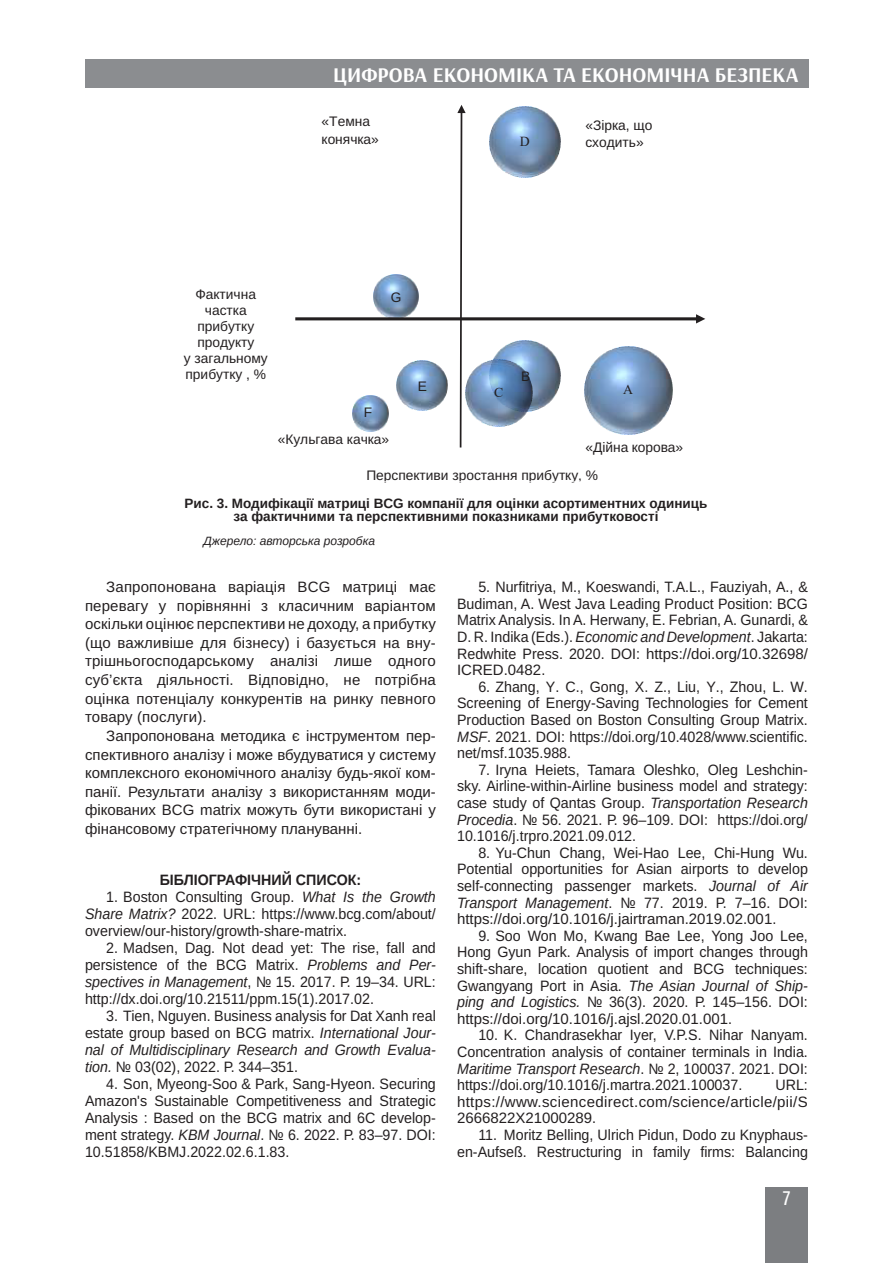
<style>
.page{position:relative;width:893px;height:1263px;background:#fff}
.page>*{position:absolute;margin:0;border:0;box-sizing:border-box;transform-origin:0 0}
.t1{font:700 21px "Arsenal";color:#fff}
.t2{font:19.5px "Ukrainian Text";color:#fff}
.Текст_основной_G{font:15px/16.6px "Arimo";color:#231f20;text-align:justify;scale:.95 1}
.Текст_основной_G-2{font:15px/18.6px "Arimo";color:#231f20;text-align:justify}
.Литература_шапка{font:700 15px "Arimo";color:#231f20;scale:.95 1}
.t3{font:13.8px/15.8px "Arimo Roman";color:#231f20}
.t4{font:13.8px "Times New Roman";color:#231f20}
.Рисунок{font:700 13.5px/13.5px "Arimo";color:#231f20;text-align:center}
.Джерело{font:italic 12px "Arimo";color:#231f20}
.s1{font-style:italic}
</style>
<div class="page">
<div style="left:85px;top:60px;width:723px;height:28px;background:#8b8d90"></div>
<div style="left:765px;top:1187px;width:43px;height:76px;background:#7c7e81"></div>
<svg style="left:295px;top:105px;width:410px;height:342px"></svg>
<h1 class="t1" style="left:333px;top:62px;width:467px">ЦИФРОВА ЕКОНОМІКА ТА ЕКОНОМІЧНА БЕЗПЕКА</h1>
<p class="t3" style="left:322px;top:113px;width:59px;line-height:17.4px">«Темна конячка»</p>
<p class="t3" style="left:585px;top:116px;width:69px;line-height:17.4px">«Зірка, що сходить»</p>
<p class="t4" style="left:520px;top:132px;width:11px">D</p>
<p class="t3" style="left:195px;top:287px;width:62px">Фактична</p>
<p class="t3" style="left:391px;top:289px;width:12px">G</p>
<p class="t3" style="left:184px;top:303px;width:86px;text-align:center">частка прибутку продукту<br>у загальному прибутку , %</p>
<p class="t3" style="left:364px;top:405px;width:10px">F</p>
<p class="t3" style="left:278px;top:432px;width:113px">«Кульгава качка»</p>
<p class="t3" style="left:418px;top:379px;width:11px">E</p>
<p class="t4" style="left:494px;top:383px;width:11px">C</p>
<p class="t3" style="left:521px;top:368px;width:11px">B</p>
<p class="t4" style="left:623px;top:380px;width:11px">A</p>
<p class="t3" style="left:585px;top:440px;width:99px">«Дійна корова»</p>
<p class="t3" style="left:366px;top:468px;width:233px">Перспективи зростання прибутку, %</p>
<p class="Рисунок" style="left:185px;top:497px;width:524px">Рис. 3. Модифікації матриці BCG компанії для оцінки асортиментних одиниць за фактичними та перспективними показниками прибутковості</p>
<p class="Джерело" style="left:203px;top:533px;width:173px">Джерело: авторська розробка</p>
<p class="Текст_основной_G-2" style="left:85px;top:578px;width:352px;text-indent:21px">Запропонована варіація BCG матриці має перевагу у порівнянні з класичним варіантом оскільки оцінює перспективи не доходу, а прибутку (що важливіше для бізнесу) і базується на вну&shy;трішньогосподарському аналізі лише одного суб’єкта діяльності. Відповідно, не потрібна оцінка потенціалу конкурентів на ринку певного товару (послуги).</p>
<p class="Текст_основной_G-2" style="left:85px;top:727px;width:352px;text-indent:21px">Запропонована методика є інструментом пер&shy;спективного аналізу і може вбудуватися у систему комплексного економічного аналізу будь-якої ком&shy;панії. Результати аналізу з використанням моди&shy;фікованих BCG matrix можуть бути використані у фінансовому стратегічному плануванні.</p>
<p class="Литература_шапка" style="left:160px;top:869px;width:214px">БІБЛІОГРАФІЧНИЙ СПИСОК:</p>
<p class="Текст_основной_G" style="left:85px;top:889px;width:371px;text-indent:21px">1. Boston Consulting Group. <span class="s1">What Is the Growth Share Matrix?</span> 2022. URL: https://www.bcg.com/about/ overview/our-history/growth-share-matrix.</p>
<p class="Текст_основной_G" style="left:85px;top:939px;width:371px;text-indent:21px">2. Madsen, Dag. Not dead yet: The rise, fall and persistence of the BCG Matrix. <span class="s1">Problems and Per&shy;spectives in Management</span>, № 15. 2017. Р. 19–34. URL: http://dx.doi.org/10.21511/ppm.15(1).2017.02.</p>
<p class="Текст_основной_G" style="left:85px;top:1007px;width:371px;text-indent:21px">3. Tien, Nguyen. Business analysis for Dat Xanh real estate group based on BCG matrix. <span class="s1">International Jour&shy;nal of Multidisciplinary Research and Growth Evalua&shy;tion.</span> № 03(02), 2022. Р. 344–351.</p>
<p class="Текст_основной_G" style="left:85px;top:1075px;width:371px;text-indent:21px">4. Son, Myeong-Soo &amp; Park, Sang-Hyeon. Securing Amazon's Sustainable Competitiveness and Strategic Analysis : Based on the BCG matrix and 6C develop&shy;ment strategy. <span class="s1">KBM Journal</span>. № 6. 2022. Р. 83–97. DOI:<br>10.51858/KBMJ.2022.02.6.1.83.</p>
<p class="Текст_основной_G" style="left:457px;top:579px;width:371px;text-indent:21px">5. Nurfitriya, M., Koeswandi, T.A.L., Fauziyah, A., &amp; Budiman, A. West Java Leading Product Position: BCG Matrix Analysis. In A. Herwany, E. Febrian, A. Gunardi, &amp; D. R. Indika (Eds.). <span class="s1">Economic and Development</span>. Jakarta:<br>Redwhite Press. 2020. DOI: https://doi.org/10.32698/ ICRED.0482.</p>
<p class="Текст_основной_G" style="left:457px;top:678px;width:371px;text-indent:21px">6. Zhang, Y. C., Gong, X. Z., Liu, Y., Zhou, L. W.<br>Screening of Energy-Saving Technologies for Cement Production Based on Boston Consulting Group Matrix.<br><span class="s1">MSF</span>. 2021. DOI: https://doi.org/10.4028/www.scientific. net/msf.1035.988.</p>
<p class="Текст_основной_G" style="left:457px;top:761px;width:371px;text-indent:21px">7. Iryna Heiets, Tamara Oleshko, Oleg Leshchin&shy;sky. Airline-within-Airline business model and strategy: case study of Qantas Group. <span class="s1">Transportation Research Procedia</span>. № 56. 2021. Р. 96–109. DOI: https://doi.org/ 10.1016/j.trpro.2021.09.012.</p>
<p class="Текст_основной_G" style="left:457px;top:844px;width:371px;text-indent:21px">8. Yu-Chun Chang, Wei-Hao Lee, Chi-Hung Wu.<br>Potential opportunities for Asian airports to develop self-connecting passenger markets. <span class="s1">Journal of Air Transport Management</span>. № 77. 2019. Р. 7–16. DOI: https://doi.org/10.1016/j.jairtraman.2019.02.001.</p>
<p class="Текст_основной_G" style="left:457px;top:927px;width:371px;text-indent:21px">9. Soo Won Mo, Kwang Bae Lee, Yong Joo Lee, Hong Gyun Park. Analysis of import changes through shift-share, location quotient and BCG techniques:<br>Gwangyang Port in Asia. <span class="s1">The Asian Journal of Ship&shy;ping and Logistics.</span> № 36(3). 2020. Р. 145–156. DOI: https://doi.org/10.1016/j.ajsl.2020.01.001.</p>
<p class="Текст_основной_G" style="left:457px;top:1027px;width:371px;text-indent:21px">10. K. Chandrasekhar Iyer, V.P.S. Nihar Nanyam.<br>Concentration analysis of container terminals in India.<br><span class="s1">Maritime Transport Research</span>. № 2, 100037. 2021. DOI: https://doi.org/10.1016/j.martra.2021.100037.</p>
<p class="Текст_основной_G" style="left:457px;top:1077px;width:371px;text-indent:318px">URL: https://www.sciencedirect.com/science/article/pii/S 2666822X21000289.</p>
<p class="Текст_основной_G" style="left:457px;top:1127px;width:371px;text-align:right">11. Moritz Belling, Ulrich Pidun, Dodo zu Knyphaus&shy;en-Aufseß. Restructuring in family firms: Balancing</p>
<h2 class="t2" style="left:782px;top:1188px;width:12px">7</h2>
</div>
